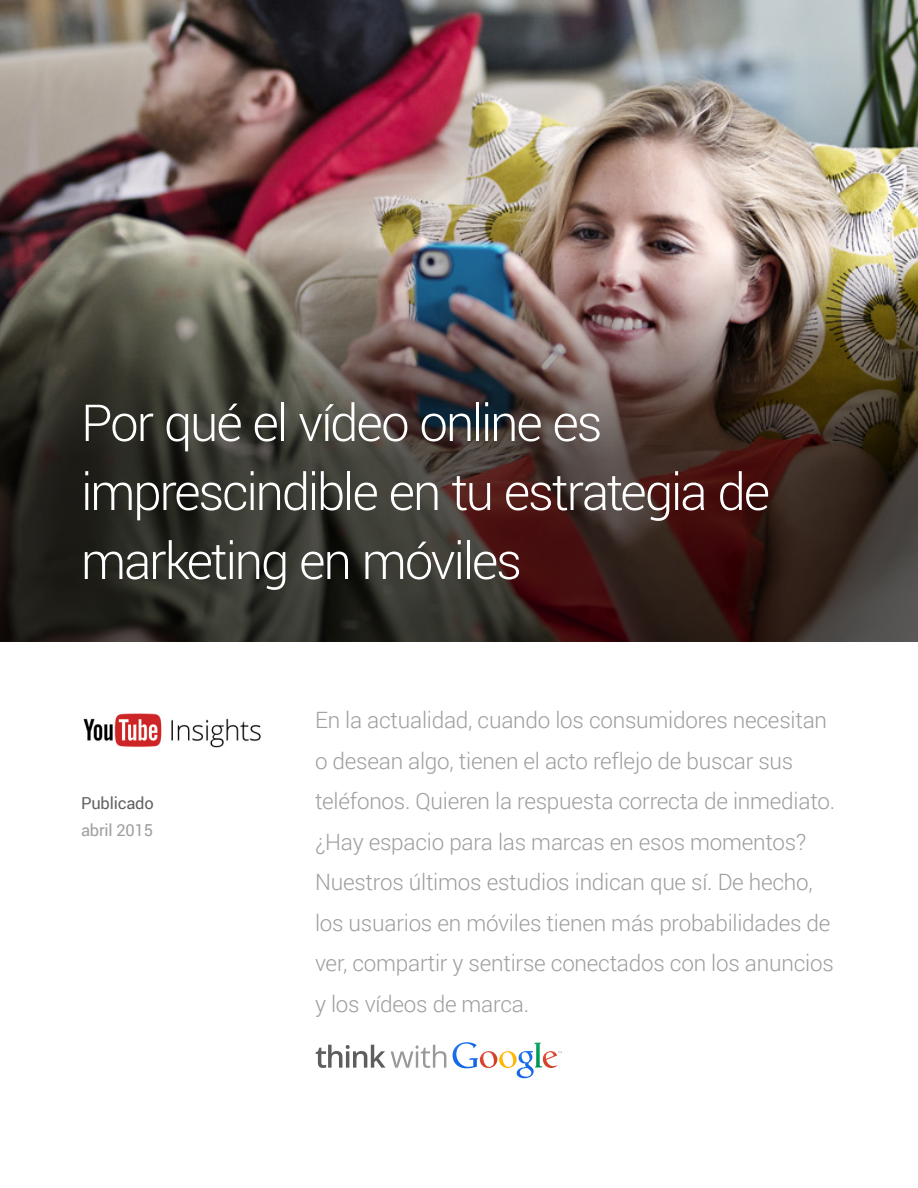
<style>
.page{position:relative;width:918px;height:1188px;background:#fff}
.page>*{position:absolute;margin:0;border:0;box-sizing:border-box;transform-origin:0 0}
.t1{font:300 51px/69px "Roboto";letter-spacing:-.045em;color:#fff}
.t2{font:300 22.5px/40.5px "Roboto";letter-spacing:-.01em;color:#9e9e9e}
.t3{font:16.5px "Roboto";letter-spacing:-.01em;color:#616161}
.t4{font:16.5px "Roboto";letter-spacing:-.01em;color:#9e9e9e}
</style>
<div class="page">
<img style="left:0;top:0;width:918px;height:246px">
<svg style="left:316px;top:1045px;width:69px;height:23px"></svg>
<svg style="left:391px;top:1045px;width:55px;height:23px"></svg>
<img style="left:480px;top:1051px;width:17px;height:17px">
<img style="left:534px;top:1043px;width:8px;height:24px">
<img style="left:543px;top:1051px;width:15px;height:17px">
<img style="left:499px;top:1051px;width:18px;height:17px">
<img style="left:517px;top:1051px;width:17px;height:27px">
<img style="left:453px;top:1042px;width:25px;height:26px">
<img style="left:0;top:246px;width:918px;height:396px">
<img style="left:83px;top:713px;width:178px;height:35px">
<h1 class="t1" style="left:81px;top:387px;width:691px">Por qué el vídeo online es imprescindible en tu estrategia de marketing en móviles</h1>
<p class="t3" style="left:81px;top:792px;width:74px">Publicado</p>
<p class="t4" style="left:81px;top:819px;width:74px">abril 2015</p>
<p class="t2" style="left:315px;top:699px;width:522px">En la actualidad, cuando los consumidores necesitan o desean algo, tienen el acto reflejo de buscar sus teléfonos. Quieren la respuesta correcta de inmediato. ¿Hay espacio para las marcas en esos momentos?<br>Nuestros últimos estudios indican que sí. De hecho, los usuarios en móviles tienen más probabilidades de ver, compartir y sentirse conectados con los anuncios y los vídeos de marca.</p>
</div>
